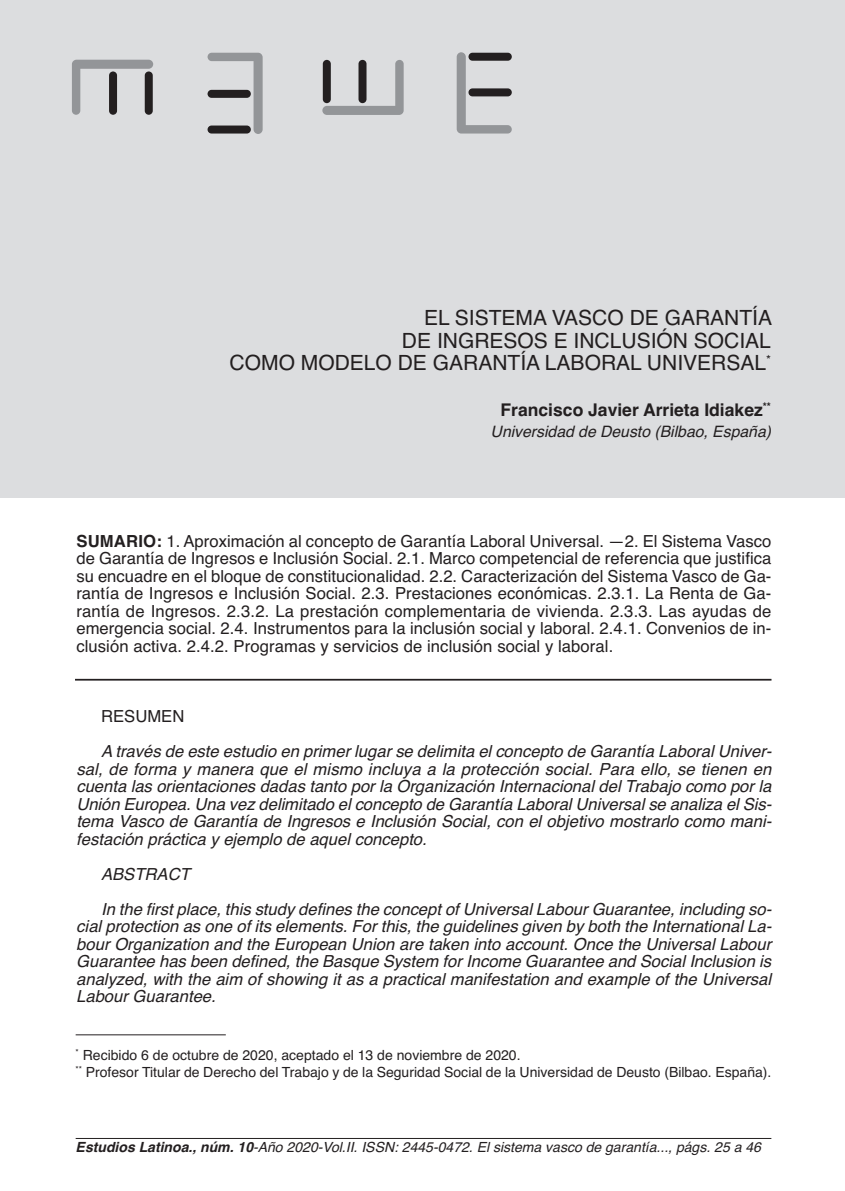
<style>
.page{position:relative;width:845px;height:1191px;background:#fff}
.page>*{position:absolute;margin:0;border:0;box-sizing:border-box;transform-origin:0 0}
.t1{font:115.15px "Gotham Rounded";color:#939598}
.t2{font:21px/22.8px "Helvetica";color:#231f20;text-align:right}
.t3{font:700 17.5px "Helvetica";color:#231f20}
.t4{font:italic 16.62px/17.5px "Helvetica";color:#231f20;text-align:justify}
.t5{font:16.62px/17.5px "Helvetica";letter-spacing:.005em;color:#231f20;text-align:justify}
.t6{font:italic 15.75px "Helvetica";color:#231f20}
.t7{font:14px/16.8px "Helvetica";color:#231f20}
.t8{font:italic 14px "Helvetica";color:#231f20}
.s1{font-weight:700}
</style>
<div class="page">
<hr style="left:76px;top:1138px;width:695px;height:1px;background:#231f20">
<div style="left:0;top:0;width:844px;height:498px;background:#dcdddf"></div>
<div style="left:468px;top:53px;width:43px;height:8px;background:#231f20;border-radius:4px"></div>
<div style="left:468px;top:88px;width:43px;height:8px;background:#231f20;border-radius:4px"></div>
<div style="left:323px;top:60px;width:8px;height:43px;background:#231f20;border-radius:4px"></div>
<div style="left:358px;top:60px;width:8px;height:43px;background:#231f20;border-radius:4px"></div>
<div style="left:207px;top:125px;width:44px;height:8px;background:#231f20;border-radius:4px"></div>
<div style="left:207px;top:90px;width:44px;height:8px;background:#231f20;border-radius:4px"></div>
<div style="left:145px;top:71px;width:8px;height:44px;background:#231f20;border-radius:4px"></div>
<div style="left:109px;top:71px;width:8px;height:44px;background:#231f20;border-radius:4px"></div>
<hr style="left:76px;top:1034px;width:150px;height:1px;background:#231f20">
<hr style="left:75px;top:679px;width:696px;height:1px;background:#231f20">
<h1 class="t1" style="left:152px;top:48px;width:73px;rotate:90deg">L</h1>
<h1 class="t1" style="left:274px;top:133px;width:73px;rotate:-180deg">L</h1>
<h1 class="t1" style="left:323px;top:126px;width:73px;rotate:-90deg">L</h1>
<h1 class="t1" style="left:445px;top:53px;width:73px">L</h1>
<p class="t2" style="left:229px;top:306px;width:544px">EL SISTEMA VASCO DE GARANTÍA<br>DE INGRESOS E INCLUSIÓN SOCIAL<br>COMO MODELO DE GARANTÍA LABORAL UNIVERSAL<sup>*</sup></p>
<p class="t3" style="left:500px;top:400px;width:272px">Francisco Javier Arrieta Idiakez<sup>**</sup></p>
<p class="t6" style="left:490px;top:422px;width:282px">Universidad de Deusto (Bilbao, España)</p>
<p class="t5" style="left:76px;top:532px;width:696px"><span class="s1">SUMARIO:</span> 1. Aproximación al concepto de Garantía Laboral Universal. ―2. El Sistema Vasco de Garantía de Ingresos e Inclusión Social. 2.1. Marco competencial de referencia que justifica su encuadre en el bloque de constitucionalidad. 2.2. Caracterización del Sistema Vasco de Ga&shy;rantía de Ingresos e Inclusión Social. 2.3. Prestaciones económicas. 2.3.1. La Renta de Ga&shy;rantía de Ingresos. 2.3.2. La prestación complementaria de vivienda. 2.3.3. Las ayudas de emergencia social. 2.4. Instrumentos para la inclusión social y laboral. 2.4.1. Convenios de in&shy;clusión activa. 2.4.2. Programas y servicios de inclusión social y laboral.</p>
<p class="t5" style="left:101px;top:707px;width:85px">RESUMEN</p>
<p class="t4" style="left:76px;top:742px;width:696px;text-indent:25px">A través de este estudio en primer lugar se delimita el concepto de Garantía Laboral Univer&shy;sal, de forma y manera que el mismo incluya a la protección social. Para ello, se tienen en cuenta las orientaciones dadas tanto por la Organización Internacional del Trabajo como por la Unión Europea. Una vez delimitado el concepto de Garantía Laboral Universal se analiza el Sis&shy;tema Vasco de Garantía de Ingresos e Inclusión Social, con el objetivo mostrarlo como mani&shy;festación práctica y ejemplo de aquel concepto.</p>
<p class="t4" style="left:101px;top:856px;width:670px;line-height:35px">ABSTRACT<br>In the first place, this study defines the concept of Universal Labour Guarantee, including so-</p>
<p class="t4" style="left:76px;top:917px;width:696px">cial protection as one of its elements. For this, the guidelines given by both the International La&shy;bour Organization and the European Union are taken into account. Once the Universal Labour Guarantee has been defined, the Basque System for Income Guarantee and Social Inclusion is analyzed, with the aim of showing it as a practical manifestation and example of the Universal Labour Guarantee.</p>
<p class="t7" style="left:76px;top:1046px;width:697px"><sup>*</sup> Recibido 6 de octubre de 2020, aceptado el 13 de noviembre de 2020.<br><sup>**</sup> Profesor Titular de Derecho del Trabajo y de la Seguridad Social de la Universidad de Deusto (Bilbao. España).</p>
<p class="t8" style="left:76px;top:1139px;width:686px"><span class="s1">Estudios Latinoa., núm. 10</span>-Año 2020-Vol.II. ISSN: 2445-0472. El sistema vasco de garantía..., págs. 25 a 46</p>
</div>
